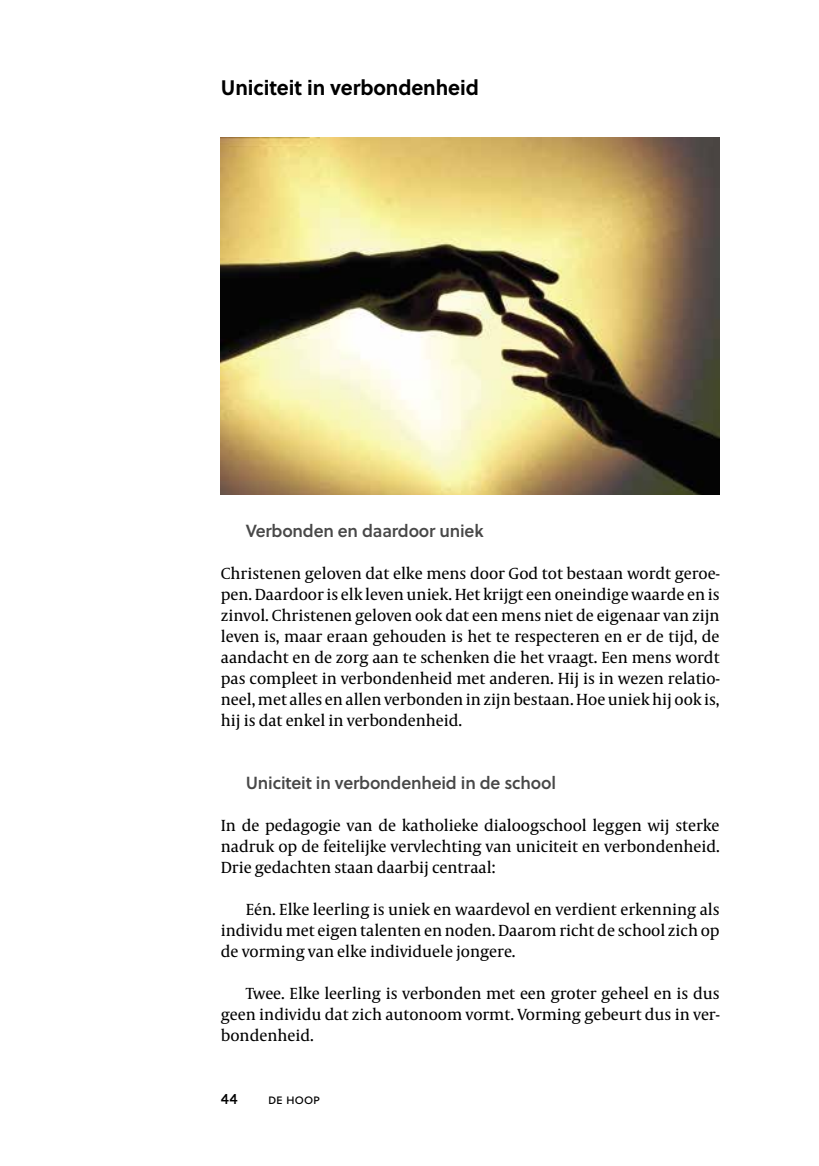
<style>
.page{position:relative;width:819px;height:1166px;background:#fff}
.page>*{position:absolute;margin:0;border:0;box-sizing:border-box;transform-origin:0 0}
.t1{font:700 21px "Soleil";letter-spacing:-.005em;color:#000}
.t2{font:17.5px "Soleil Sb";letter-spacing:-.01em;color:#484848}
.t3{font:17.5px "Soleil";color:#000}
.t4{font:16.45px/21px "Capitolium News 2";letter-spacing:-.005em;color:#000;text-align:justify}
.t5{font:13.12px "Soleil";color:#000}
</style>
<div class="page">
<img style="left:221px;top:137px;width:498px;height:357px">
<p class="t1" style="left:221px;top:72px;width:259px">Uniciteit in verbondenheid</p>
<p class="t2" style="left:246px;top:517px;width:239px">Verbonden en daardoor uniek</p>
<p class="t4" style="left:221px;top:562px;width:500px">Christenen geloven dat elke mens door God tot bestaan wordt geroe&shy;pen. Daardoor is elk leven uniek. Het krijgt een oneindige waarde en is zinvol. Christenen geloven ook dat een mens niet de eigenaar van zijn leven is, maar eraan gehouden is het te respecteren en er de tijd, de aandacht en de zorg aan te schenken die het vraagt. Een mens wordt pas compleet in verbondenheid met anderen. Hij is in wezen relatio&shy;neel, met alles en allen verbonden in zijn bestaan. Hoe uniek hij ook is, hij is dat enkel in verbondenheid.</p>
<p class="t2" style="left:246px;top:769px;width:312px">Uniciteit in verbondenheid in de school</p>
<p class="t4" style="left:221px;top:814px;width:500px">In de pedagogie van de katholieke dialoogschool leggen wij sterke nadruk op de feitelijke vervlechting van uniciteit en verbondenheid.<br>Drie gedachten staan daarbij centraal:</p>
<p class="t4" style="left:221px;top:898px;width:500px;text-indent:25px">Eén. Elke leerling is uniek en waardevol en verdient erkenning als individu met eigen talenten en noden. Daarom richt de school zich op de vorming van elke individuele jongere.</p>
<p class="t4" style="left:221px;top:982px;width:500px;text-indent:25px">Twee. Elke leerling is verbonden met een groter geheel en is dus geen individu dat zich autonoom vormt. Vorming gebeurt dus in ver&shy;bondenheid.</p>
<p class="t3" style="left:221px;top:1084px;width:18px">44</p>
<p class="t5" style="left:268px;top:1089px;width:53px">DE HOOP</p>
</div>
